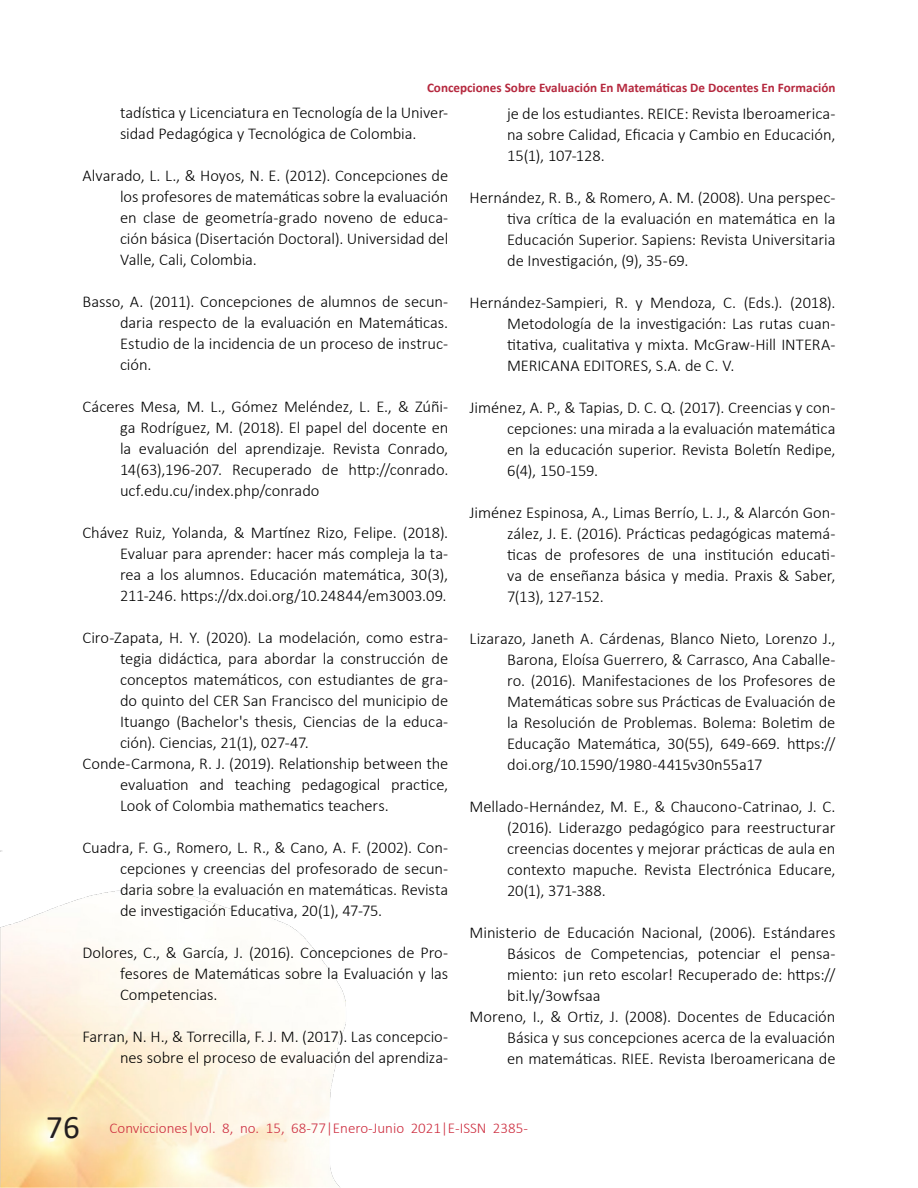
<style>
.page{position:relative;width:918px;height:1188px;background:#fff}
.page>*{position:absolute;margin:0;border:0;box-sizing:border-box;transform-origin:0 0}
.t1{font:300 16.5px/21px "Calibri";letter-spacing:-.005em;color:#000;text-align:justify}
.t2{font:300 15px "Calibri";color:#cd2d3f}
.t3{font:700 13.05px "Calibri";color:#b5283e}
.s1{font-weight:400;font-size:33px;color:#231f20}
</style>
<div class="page">
<img style="left:0;top:850px;width:346px;height:338px">
<p class="t3" style="left:427px;top:78px;width:410px">Concepciones Sobre Evaluación En Matemáticas De Docentes En Formación</p>
<p class="t1" style="left:120px;top:102px;width:330px">tadística y Licenciatura en Tecnología de la Univer&shy;sidad Pedagógica y Tecnológica de Colombia.</p>
<p class="t1" style="left:120px;top:165px;width:330px;text-indent:-38px">Alvarado, L. L., &amp; Hoyos, N. E. (2012). Concepciones de los profesores de matemáticas sobre la evaluación en clase de geometría-grado noveno de educa&shy;ción básica (Disertación Doctoral). Universidad del Valle, Cali, Colombia.</p>
<p class="t1" style="left:120px;top:291px;width:330px;text-indent:-38px">Basso, A. (2011). Concepciones de alumnos de secun&shy;daria respecto de la evaluación en Matemáticas.<br>Estudio de la incidencia de un proceso de instruc&shy;ción.</p>
<p class="t1" style="left:120px;top:396px;width:330px;text-indent:-38px">Cáceres Mesa, M. L., Gómez Meléndez, L. E., &amp; Zúñi&shy;ga Rodríguez, M. (2018). El papel del docente en la evaluación del aprendizaje. Revista Conrado, 14(63),196-207. Recuperado de http://conrado. ucf.edu.cu/index.php/conrado</p>
<p class="t1" style="left:120px;top:522px;width:330px;text-indent:-38px">Chávez Ruiz, Yolanda, &amp; Martínez Rizo, Felipe. (2018).<br>Evaluar para aprender: hacer más compleja la ta&shy;rea a los alumnos. Educación matemática, 30(3), 211-246. https://dx.doi.org/10.24844/em3003.09.</p>
<p class="t1" style="left:120px;top:627px;width:330px;text-indent:-38px">Ciro-Zapata, H. Y. (2020). La modelación, como estra&shy;tegia didáctica, para abordar la construcción de conceptos matemáticos, con estudiantes de gra&shy;do quinto del CER San Francisco del municipio de Ituango (Bachelor's thesis, Ciencias de la educa&shy;ción). Ciencias, 21(1), 027-47.</p>
<p class="t1" style="left:120px;top:753px;width:330px;text-indent:-38px">Conde-Carmona, R. J. (2019). Relationship between the evaluation and teaching pedagogical practice, Look of Colombia mathematics teachers.</p>
<p class="t1" style="left:120px;top:837px;width:330px;text-indent:-38px">Cuadra, F. G., Romero, L. R., &amp; Cano, A. F. (2002). Con&shy;cepciones y creencias del profesorado de secun&shy;daria sobre la evaluación en matemáticas. Revista de investigación Educativa, 20(1), 47-75.</p>
<p class="t1" style="left:120px;top:942px;width:330px;text-indent:-38px">Dolores, C., &amp; García, J. (2016). Concepciones de Pro&shy;fesores de Matemáticas sobre la Evaluación y las Competencias.</p>
<p class="t1" style="left:82px;top:1026px;width:367px;text-align:right">Farran, N. H., &amp; Torrecilla, F. J. M. (2017). Las concepcio&shy;nes sobre el proceso de evaluación del aprendiza-</p>
<p class="t1" style="left:507px;top:103px;width:330px">je de los estudiantes. REICE: Revista Iberoamerica&shy;na sobre Calidad, Eficacia y Cambio en Educación, 15(1), 107-128.</p>
<p class="t1" style="left:507px;top:187px;width:330px;text-indent:-38px">Hernández, R. B., &amp; Romero, A. M. (2008). Una perspec&shy;tiva crítica de la evaluación en matemática en la Educación Superior. Sapiens: Revista Universitaria de Investigación, (9), 35-69.</p>
<p class="t1" style="left:507px;top:292px;width:330px;text-indent:-38px">Hernández-Sampieri, R. y Mendoza, C. (Eds.). (2018).<br>Metodología de la investigación: Las rutas cuan&shy;titativa, cualitativa y mixta. McGraw-Hill INTERA-MERICANA EDITORES, S.A. de C. V.</p>
<p class="t1" style="left:507px;top:397px;width:330px;text-indent:-38px">Jiménez, A. P., &amp; Tapias, D. C. Q. (2017). Creencias y con&shy;cepciones: una mirada a la evaluación matemática en la educación superior. Revista Boletín Redipe, 6(4), 150-159.</p>
<p class="t1" style="left:507px;top:502px;width:330px;text-indent:-38px">Jiménez Espinosa, A., Limas Berrío, L. J., &amp; Alarcón Gon&shy;zález, J. E. (2016). Prácticas pedagógicas matemá&shy;ticas de profesores de una institución educati&shy;va de enseñanza básica y media. Praxis &amp; Saber, 7(13), 127-152.</p>
<p class="t1" style="left:507px;top:628px;width:330px;text-indent:-38px">Lizarazo, Janeth A. Cárdenas, Blanco Nieto, Lorenzo J., Barona, Eloísa Guerrero, &amp; Carrasco, Ana Caballe&shy;ro. (2016). Manifestaciones de los Profesores de Matemáticas sobre sus Prácticas de Evaluación de la Resolución de Problemas. Bolema: Boletim de Educação Matemática, 30(55), 649-669. https:// doi.org/10.1590/1980-4415v30n55a17</p>
<p class="t1" style="left:507px;top:796px;width:330px;text-indent:-38px">Mellado-Hernández, M. E., &amp; Chaucono-Catrinao, J. C. (2016). Liderazgo pedagógico para reestructurar creencias docentes y mejorar prácticas de aula en contexto mapuche. Revista Electrónica Educare, 20(1), 371-388.</p>
<p class="t1" style="left:507px;top:922px;width:330px;text-indent:-38px">Ministerio de Educación Nacional, (2006). Estándares Básicos de Competencias, potenciar el pensa&shy;miento: ¡un reto escolar! Recuperado de: https:// bit.ly/3owfsaa</p>
<p class="t1" style="left:507px;top:1006px;width:330px;text-indent:-38px">Moreno, I., &amp; Ortiz, J. (2008). Docentes de Educación Básica y sus concepciones acerca de la evaluación en matemáticas. RIEE. Revista Iberoamericana de</p>
<p class="t2" style="left:46px;top:1119px;width:483px"><span class="s1">76</span> Convicciones|vol. 8, no. 15, 68-77|Enero-Junio 2021|E-ISSN 2385-</p>
</div>
